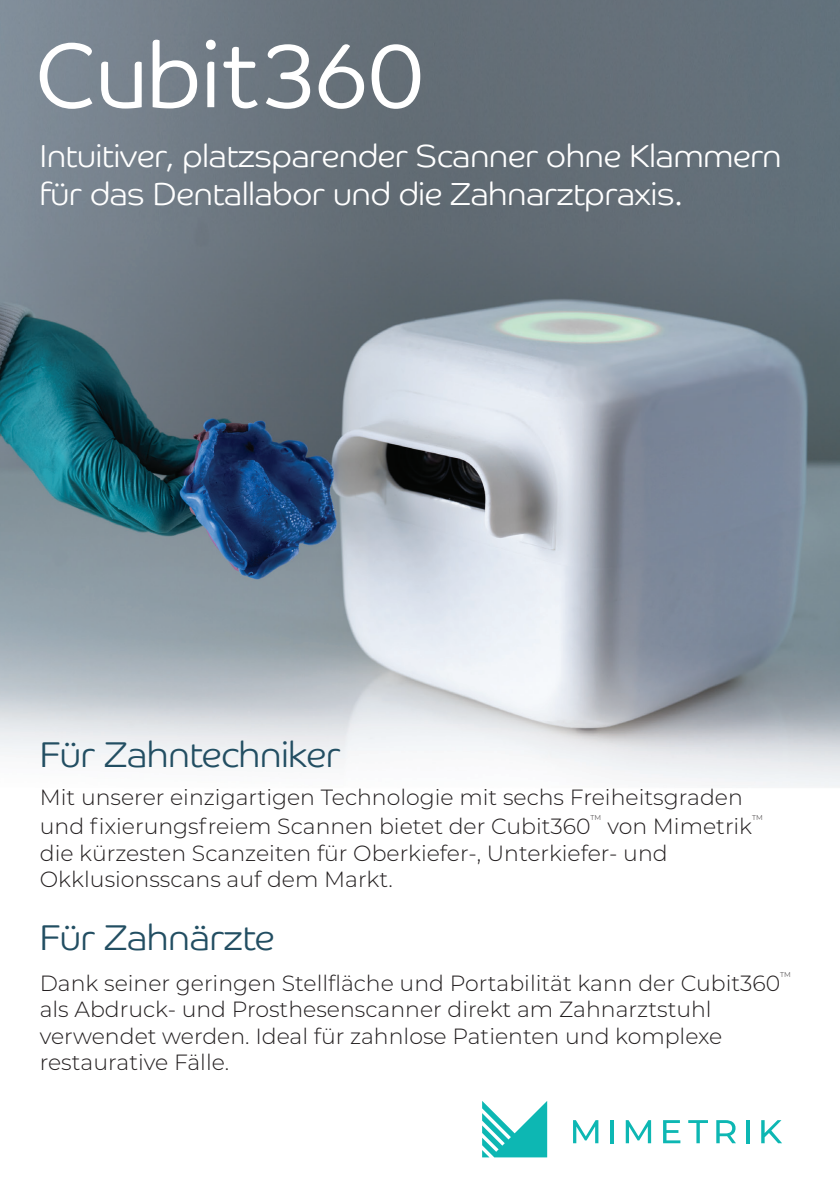
<style>
.page{position:relative;width:840px;height:1191px;background:#fff}
.page>*{position:absolute;margin:0;border:0;box-sizing:border-box;transform-origin:0 0}
.t1{font:300 36px "Co Headline";color:#224e62}
.SUBHEAD{font:300 32px/38.4px "Co Headline";color:#fff}
.t2{font:300 22px/26.4px "Montserrat";color:#231f20}
.t3{font:300 7px "Montserrat";color:#231f20}
</style>
<div class="page">
<img style="left:0;top:0;width:839px;height:1158px">
<svg style="left:40px;top:43px;width:52px;height:66px"></svg>
<svg style="left:101px;top:62px;width:41px;height:47px"></svg>
<svg style="left:152px;top:40px;width:45px;height:68px"></svg>
<svg style="left:206px;top:40px;width:10px;height:10px"></svg>
<svg style="left:207px;top:62px;width:7px;height:45px"></svg>
<svg style="left:223px;top:47px;width:35px;height:61px"></svg>
<svg style="left:266px;top:44px;width:44px;height:65px"></svg>
<svg style="left:318px;top:44px;width:46px;height:65px"></svg>
<svg style="left:371px;top:44px;width:49px;height:65px"></svg>
<svg style="left:482px;top:1100px;width:65px;height:57px"></svg>
<svg style="left:572px;top:1120px;width:26px;height:23px"></svg>
<hr style="left:610px;top:1120px;width:3px;height:23px;background:#0db7b3">
<svg style="left:625px;top:1120px;width:25px;height:23px"></svg>
<svg style="left:662px;top:1120px;width:18px;height:23px"></svg>
<svg style="left:687px;top:1120px;width:20px;height:23px"></svg>
<svg style="left:716px;top:1120px;width:19px;height:23px"></svg>
<hr style="left:745px;top:1120px;width:3px;height:23px;background:#0db7b3">
<svg style="left:760px;top:1120px;width:21px;height:23px"></svg>
<p class="SUBHEAD" style="left:40px;top:136px;width:742px">Intuitiver, platzsparender Scanner ohne Klammern für das Dentallabor und die Zahnarztpraxis.</p>
<p class="t1" style="left:40px;top:733px;width:302px">Für Zahntechniker</p>
<p class="t2" style="left:40px;top:782px;width:704px;line-height:28.8px">Mit unserer einzigartigen Technologie mit sechs Freiheitsgraden und fixierungsfreiem Scannen bietet der Cubit360</p>
<p class="t3" style="left:590px;top:813px;width:12px">TM</p>
<p class="t3" style="left:751px;top:813px;width:12px">TM</p>
<p class="t2" style="left:607px;top:812px;width:146px">von Mimetrik</p>
<p class="t2" style="left:40px;top:839px;width:629px">die kürzesten Scanzeiten für Oberkiefer-, Unterkiefer- und<br>Okklusionsscans auf dem Markt.</p>
<p class="t1" style="left:40px;top:916px;width:236px">Für Zahnärzte</p>
<p class="t2" style="left:40px;top:969px;width:741px">Dank seiner geringen Stellfläche und Portabilität kann der Cubit360</p>
<p class="t3" style="left:779px;top:969px;width:12px">TM</p>
<p class="t2" style="left:40px;top:995px;width:683px">als Abdruck- und Prosthesenscanner direkt am Zahnarztstuhl verwendet werden. Ideal für zahnlose Patienten und komplexe restaurative Fälle.</p>
</div>
